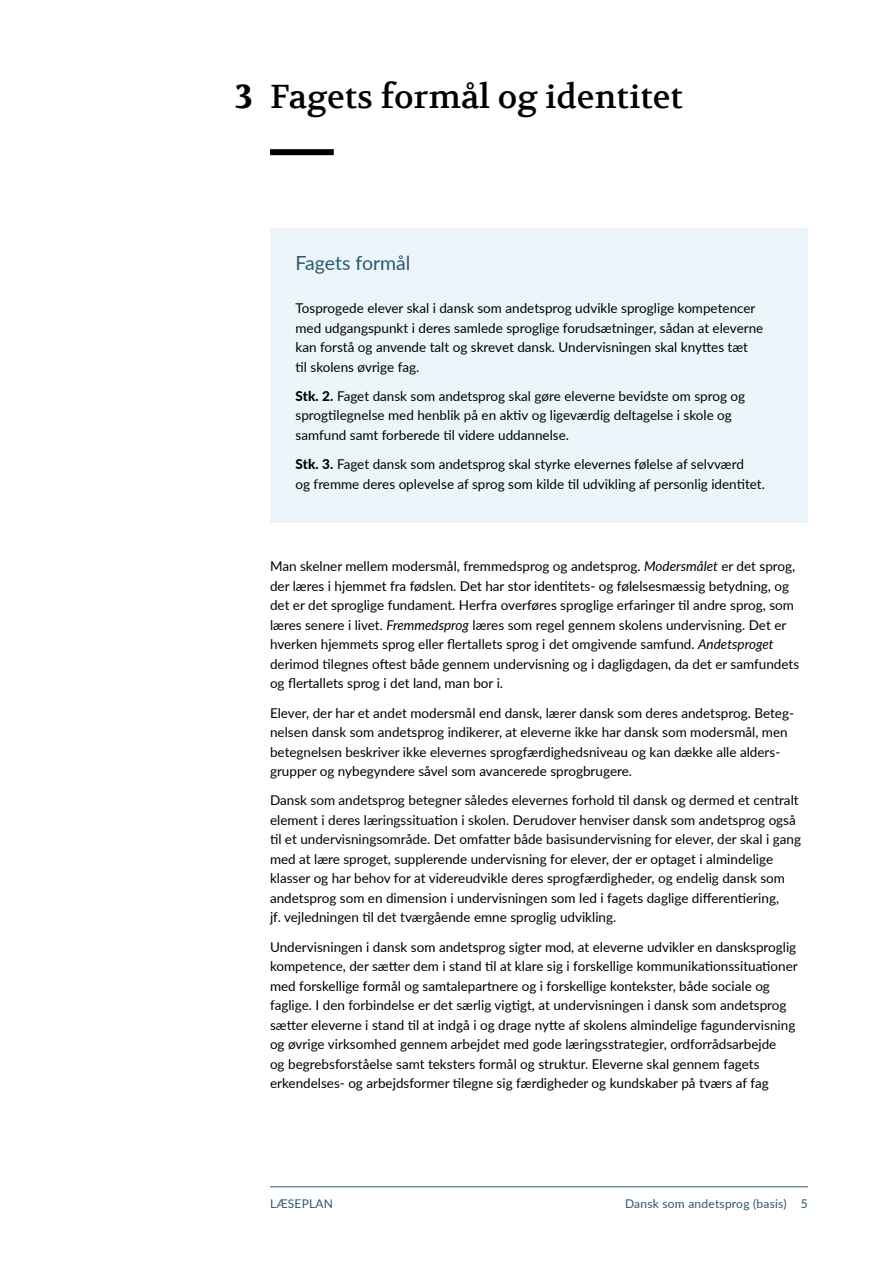
<style>
.page{position:relative;width:893px;height:1263px;background:#fff}
.page>*{position:absolute;margin:0;border:0;box-sizing:border-box;transform-origin:0 0}
.t1{font:33px "Volkhov";color:#000}
.t2{font:700 33px "Volkhov";color:#000}
.t3{font:19.5px "Lato";color:#2b586f}
.t4{font:13.5px/19.5px "Lato";color:#000}
.t5{font:12px "Lato";letter-spacing:.02em;color:#2b586f}
.s1{font-weight:800}
.s2{font-style:italic}
</style>
<div class="page">
<div style="left:270px;top:149px;width:64px;height:6px;background:#000"></div>
<div style="left:270px;top:228px;width:538px;height:295px;background:#ecf6fa"></div>
<hr style="left:270px;top:1186px;width:538px;height:1px;background:#2b586f">
<h2 class="t2" style="left:235px;top:77px;width:20px">3</h2>
<h2 class="t1" style="left:270px;top:76px;width:414px">Fagets formål og identitet</h2>
<h3 class="t3" style="left:296px;top:249px;width:116px">Fagets formål</h3>
<p class="t4" style="left:296px;top:298px;width:469px">Tosprogede elever skal i dansk som andetsprog udvikle sproglige kompetencer med udgangspunkt i deres samlede sproglige forudsætninger, sådan at eleverne kan forstå og anvende talt og skrevet dansk. Undervisningen skal knyttes tæt<br>til skolens øvrige fag.</p>
<p class="t4" style="left:296px;top:386px;width:451px"><span class="s1">Stk. 2.</span> Faget dansk som andetsprog skal gøre eleverne bevidste om sprog og sprogtilegnelse med henblik på en aktiv og ligeværdig deltagelse i skole og samfund samt forberede til videre uddannelse.</p>
<p class="t4" style="left:295px;top:454px;width:471px"><span class="s1">Stk. 3.</span> Faget dansk som andetsprog skal styrke elevernes følelse af selvværd<br>og fremme deres oplevelse af sprog som kilde til udvikling af personlig identitet.</p>
<p class="t4" style="left:270px;top:556px;width:531px">Man skelner mellem modersmål, fremmedsprog og andetsprog. <span class="s2">Modersmålet</span> er det sprog, der læres i hjemmet fra fødslen. Det har stor identitets- og følelsesmæssig betydning, og det er det sproglige fundament. Herfra overføres sproglige erfaringer til andre sprog, som læres senere i livet. <span class="s2">Fremmedsprog</span> læres som regel gennem skolens undervisning. Det er hverken hjemmets sprog eller flertallets sprog i det omgivende samfund. <span class="s2">Andetsproget </span>derimod tilegnes oftest både gennem undervisning og i dagligdagen, da det er samfundets og flertallets sprog i det land, man bor i.</p>
<p class="t4" style="left:270px;top:702px;width:526px">Elever, der har et andet modersmål end dansk, lærer dansk som deres andetsprog. Beteg&shy;nelsen dansk som andetsprog indikerer, at eleverne ikke har dansk som modersmål, men betegnelsen beskriver ikke elevernes sprogfærdighedsniveau og kan dække alle alders&shy;grupper og nybegyndere såvel som avancerede sprogbrugere.</p>
<p class="t4" style="left:270px;top:790px;width:532px">Dansk som andetsprog betegner således elevernes forhold til dansk og dermed et centralt element i deres læringssituation i skolen. Derudover henviser dansk som andetsprog også til et undervisningsområde. Det omfatter både basisundervisning for elever, der skal i gang med at lære sproget, supplerende undervisning for elever, der er optaget i almindelige klasser og har behov for at videreudvikle deres sprogfærdigheder, og endelig dansk som andetsprog som en dimension i undervisningen som led i fagets daglige differentiering,<br>jf. vejledningen til det tværgående emne sproglig udvikling.</p>
<p class="t4" style="left:270px;top:936px;width:529px">Undervisningen i dansk som andetsprog sigter mod, at eleverne udvikler en dansksproglig kompetence, der sætter dem i stand til at klare sig i forskellige kommunikationssituationer med forskellige formål og samtalepartnere og i forskellige kontekster, både sociale og faglige. I den forbindelse er det særlig vigtigt, at undervisningen i dansk som andetsprog sætter eleverne i stand til at indgå i og drage nytte af skolens almindelige fagundervisning og øvrige virksomhed gennem arbejdet med gode læringsstrategier, ordforrådsarbejde<br>og begrebsforståelse samt teksters formål og struktur. Eleverne skal gennem fagets erkendelses- og arbejdsformer tilegne sig færdigheder og kundskaber på tværs af fag</p>
<p class="t5" style="left:270px;top:1195px;width:65px">LÆSEPLAN</p>
<p class="t5" style="left:625px;top:1195px;width:184px">Dansk som andetsprog (basis) 5</p>
</div>
